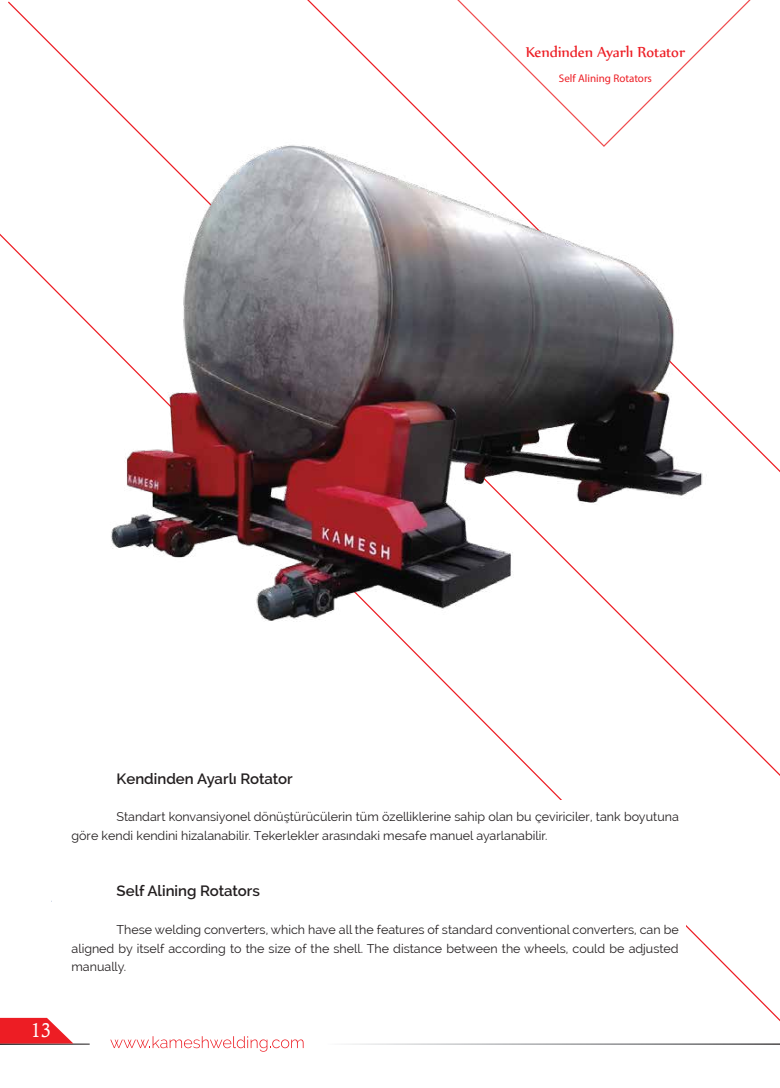
<style>
.page{position:relative;width:780px;height:1088px;background:#fff}
.page>*{position:absolute;margin:0;border:0;box-sizing:border-box;transform-origin:0 0}
.t1{font:20px "Calisto";color:#fff}
.t2{font:17.5px "Nyala";color:#ed1d24}
.t3{font:600 15px "Raleway";color:#231f20}
.t4{font:12.5px/18.8px "Raleway";color:#231f20}
.t5{font:11px "Myriad Pro";color:#ed1d24}
</style>
<div class="page">
<svg style="left:457px;top:0;width:294px;height:118px"></svg>
<img style="left:52px;top:118px;width:706px;height:530px">
<svg style="left:110px;top:1036px;width:193px;height:16px"></svg>
<svg style="left:0;top:1018px;width:73px;height:25px"></svg>
<h2 class="t2" style="left:525px;top:41px;width:161px">Kendinden Ayarlı Rotator</h2>
<p class="t5" style="left:559px;top:71px;width:95px">Self Alining Rotators</p>
<h1 class="t1" style="left:31px;top:1018px;width:22px">13</h1>
<p class="t3" style="left:116px;top:770px;width:178px">Kendinden Ayarlı Rotator</p>
<p class="t4" style="left:71px;top:807px;width:608px;text-indent:45px">Standart konvansiyonel dönüştürücülerin tüm özelliklerine sahip olan bu çeviriciler, tank boyutuna göre kendi kendini hizalanabilir. Tekerlekler arasındaki mesafe manuel ayarlanabilir.</p>
<p class="t3" style="left:116px;top:882px;width:145px">Self Alining Rotators</p>
<p class="t4" style="left:71px;top:920px;width:608px;text-align:justify;text-indent:45px">These welding converters, which have all the features of standard conventional converters, can be aligned by itself according to the size of the shell. The distance between the wheels, could be adjusted manually.</p>
</div>
